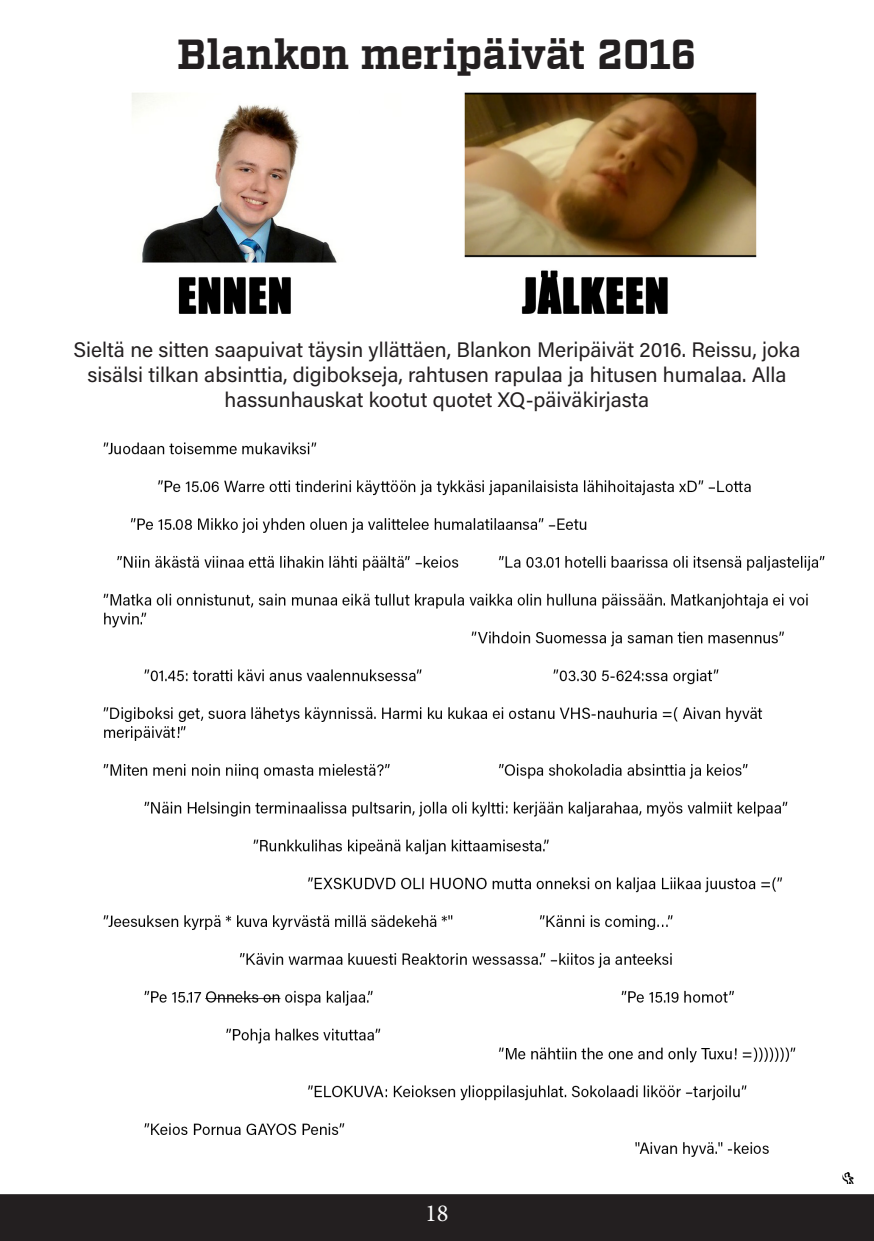
<style>
.page{position:relative;width:874px;height:1241px;background:#fff}
.page>*{position:absolute;margin:0;border:0;box-sizing:border-box;transform-origin:0 0}
.t1{font:700 42px "Factoria";letter-spacing:-.01em;color:#231f20}
.t2{font:24.5px "Minion Pro";color:#fff}
.t3{font:21px/25.2px "Acumin Pro";color:#231f20;text-align:center}
</style>
<div class="page">
<img style="left:103px;top:442px;width:722px;height:715px">
<img style="left:132px;top:92px;width:625px;height:222px">
<div style="left:0;top:1194px;width:873px;height:46px;background:#231f20"></div>
<svg style="left:842px;top:1172px;width:11px;height:11px"></svg>
<h1 class="t1" style="left:177px;top:29px;width:520px">Blankon meripäivät 2016</h1>
<p class="t3" style="left:73px;top:336px;width:728px">Sieltä ne sitten saapuivat täysin yllättäen, Blankon Meripäivät 2016. Reissu, joka sisälsi tilkan absinttia, digibokseja, rahtusen rapulaa ja hitusen humalaa. Alla hassunhauskat kootut quotet XQ-päiväkirjasta</p>
<p class="t2" style="left:425px;top:1196px;width:25px">18</p>
</div>
